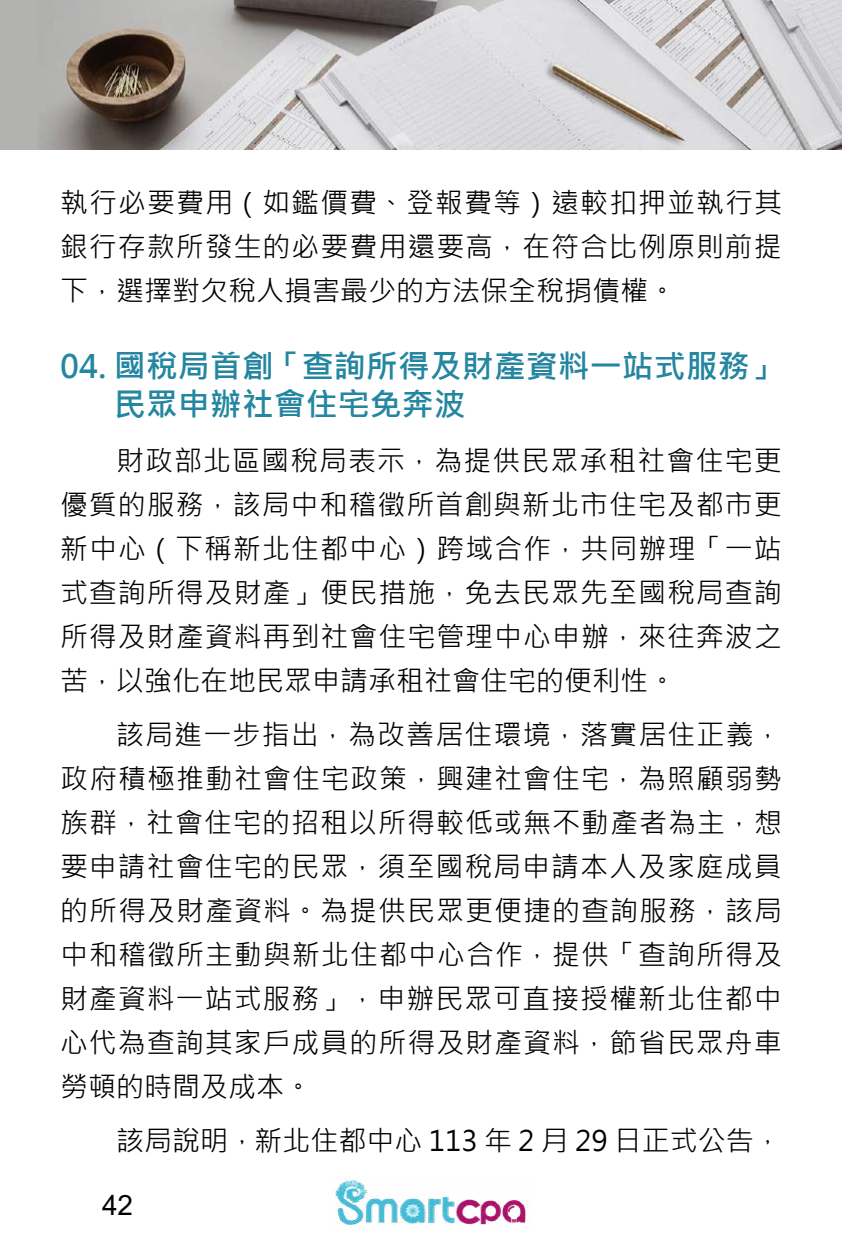
<style>
.page{position:relative;width:842px;height:1252px;background:#fff}
.page>*{position:absolute;margin:0;border:0;box-sizing:border-box;transform-origin:0 0}
.t1{font:700 32px/38px "Microsoft Jheng Hei";color:#2486a0}
.t2{font:28px/44px "Microsoft Jheng Hei";letter-spacing:.035em;color:#000;text-align:justify}
.t3{font:28px "Microsoft Jheng Hei";color:#000}
.t4{font:28px "Arial";color:#000}
</style>
<div class="page">
<img style="left:335px;top:1177px;width:194px;height:48px">
<img style="left:0;top:0;width:842px;height:150px">
<p class="t2" style="left:60px;top:181px;width:724px">執行必要費用（如鑑價費、登報費等）遠較扣押並執行其銀行存款所發生的必要費用還要高，在符合比例原則前提下，選擇對欠稅人損害最少的方法保全稅捐債權。</p>
<p class="t1" style="left:114px;top:348px;width:670px;text-indent:-54px">04. 國稅局首創「查詢所得及財產資料一站式服務」民眾申辦社會住宅免奔波</p>
<p class="t2" style="left:60px;top:439px;width:723px;text-indent:56px">財政部北區國稅局表示，為提供民眾承租社會住宅更優質的服務，該局中和稽徵所首創與新北市住宅及都市更新中心（下稱新北住都中心）跨域合作，共同辦理「一站式查詢所得及財產」便民措施，免去民眾先至國稅局查詢所得及財產資料再到社會住宅管理中心申辦，來往奔波之苦，以強化在地民眾申請承租社會住宅的便利性。</p>
<p class="t2" style="left:60px;top:713px;width:724px;text-indent:56px">該局進一步指出，為改善居住環境，落實居住正義，政府積極推動社會住宅政策，興建社會住宅，為照顧弱勢族群，社會住宅的招租以所得較低或無不動產者為主，想要申請社會住宅的民眾，須至國稅局申請本人及家庭成員的所得及財產資料。為提供民眾更便捷的查詢服務，該局中和稽徵所主動與新北住都中心合作，提供「查詢所得及財產資料一站式服務」，申辦民眾可直接授權新北住都中心代為查詢其家戶成員的所得及財產資料，節省民眾舟車勞頓的時間及成本。</p>
<p class="t3" style="left:116px;top:1123px;width:667px">該局說明，新北住都中心 113 年 2 月 29 日正式公告，</p>
<p class="t4" style="left:102px;top:1186px;width:33px">42</p>
</div>
